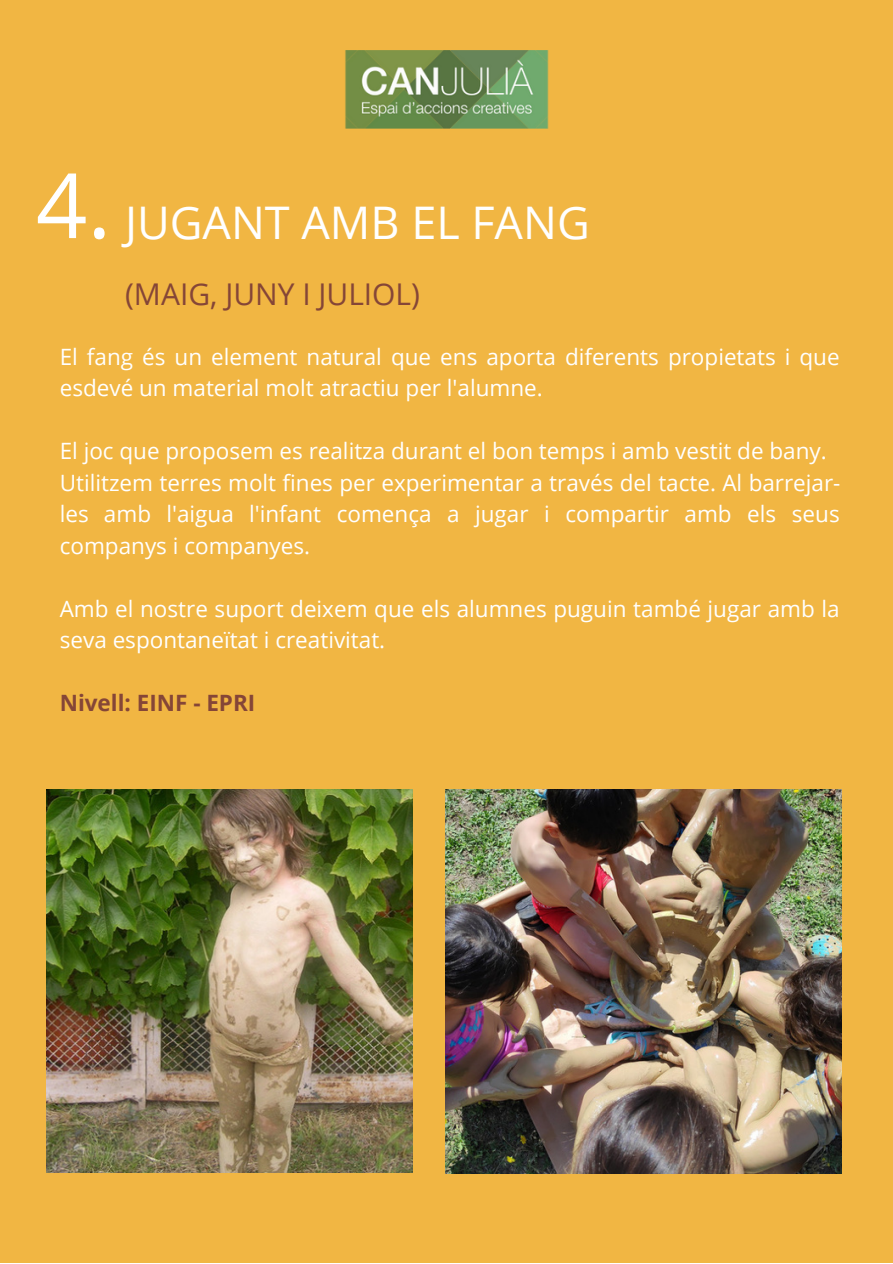
<style>
.page{position:relative;width:893px;height:1264px;background:#fff}
.page>*{position:absolute;margin:0;border:0;box-sizing:border-box;transform-origin:0 0}
.t1{font:89.85px "Open Sans";color:#fff}
.t2{font:45px "Open Sans";color:#fff}
.t3{font:30px "Open Sans";color:#854637}
.t4{font:22.5px/31.5px "Open Sans";color:#fff}
.t5{font:700 22.5px "Open Sans";color:#854637}
</style>
<div class="page">
<div style="left:0;top:0;width:892px;height:1262px;background:#f1b643"></div>
<img style="left:345px;top:50px;width:204px;height:79px">
<img style="left:47px;top:789px;width:365px;height:383px">
<img style="left:445px;top:789px;width:396px;height:384px">
<p class="t1" style="left:36px;top:142px;width:77px">4.</p>
<p class="t2" style="left:125px;top:190px;width:466px">JUGANT AMB EL FANG</p>
<p class="t3" style="left:125px;top:273px;width:296px">(MAIG, JUNY I JULIOL)</p>
<p class="t4" style="left:60px;top:340px;width:781px">El fang és un element natural que ens aporta diferents propietats i que esdevé un material molt atractiu per l'alumne.</p>
<p class="t4" style="left:60px;top:435px;width:768px">El joc que proposem es realitza durant el bon temps i amb vestit de bany.</p>
<p class="t4" style="left:60px;top:466px;width:782px;text-align:justify">Utilitzem terres molt fines per experimentar a través del tacte. Al barrejar&shy;les amb l'aigua l'infant comença a jugar i compartir amb els seus companys i companyes.</p>
<p class="t4" style="left:60px;top:592px;width:781px">Amb el nostre suport deixem que els alumnes puguin també jugar amb la seva espontaneïtat i creativitat.</p>
<p class="t5" style="left:60px;top:687px;width:197px">Nivell: EINF - EPRI</p>
</div>
